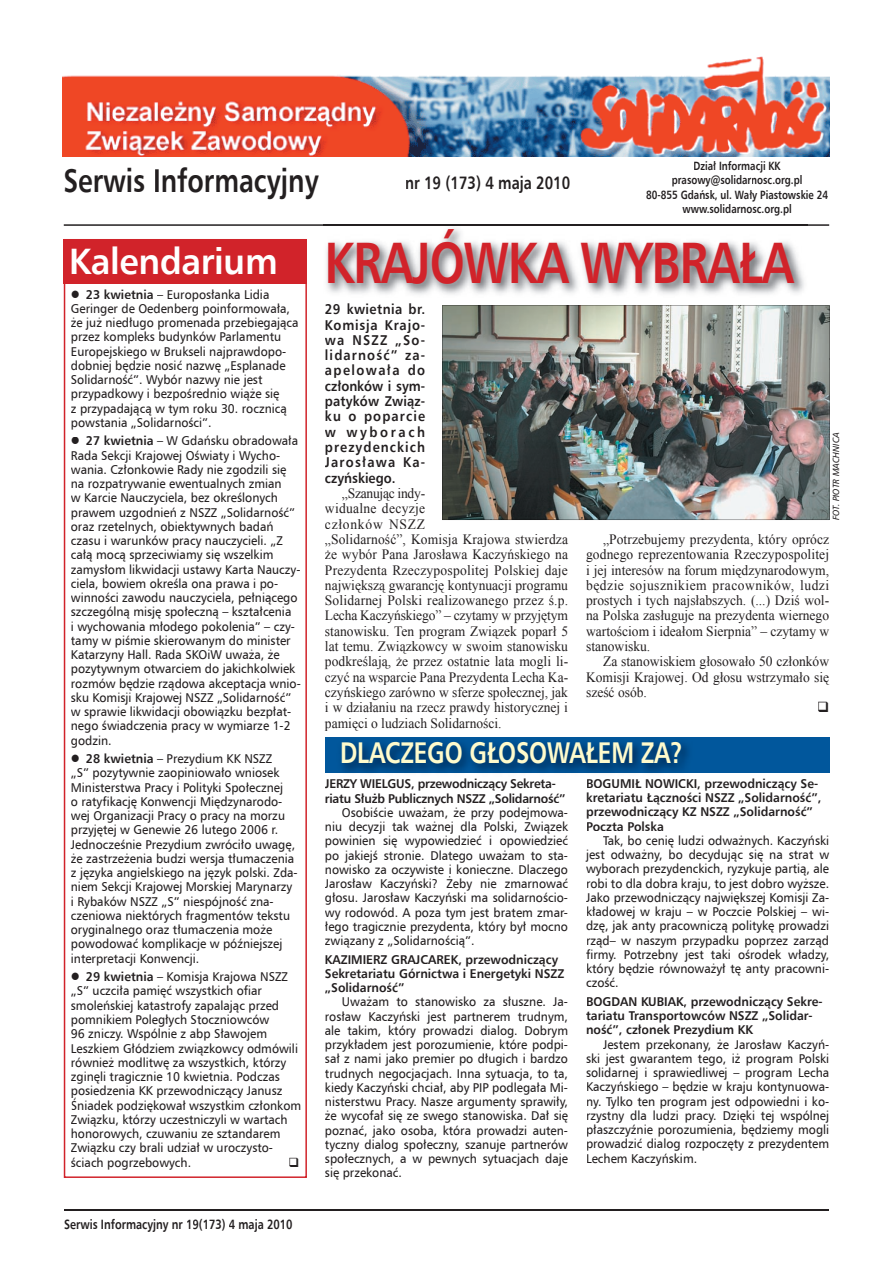
<style>
.page{position:relative;width:893px;height:1263px;background:#fff}
.page>*{position:absolute;margin:0;border:0;box-sizing:border-box;transform-origin:0 0}
.t1{font:700 58.5px "Humnst 777 EU";letter-spacing:-.02em;color:#d1232a;scale:.8 1}
.t2{font:700 36.75px "Humnst 777 EU";letter-spacing:-.01em;color:#fff;scale:.95 1}
.t3{font:700 33px "Humnst 777 EU";color:#231f20;scale:.8 1}
.t4{font:700 30px "Humnst 777 EU";letter-spacing:-.01em;color:#fffbcc;scale:.8 1}
.t5{font:700 18px "Humnst 777 EU";color:#231f20;scale:.8 1}
.t6{font:14.25px/15.3px "Times New Roman";color:#231f20;text-align:justify;scale:.95 1}
.t7{font:700 14.25px/15.3px "Humnst 777 EU";letter-spacing:.08em;color:#231f20;text-align:justify;scale:.9 1}
.t8{font:700 13.5px "Humnst 777 EU";color:#231f20;scale:.8 1}
.t9{font:12.75px/14.2px "Humnst 777 EU";color:#231f20;text-align:justify;scale:.95 1}
.t10{font:700 12.75px/14.2px "Humnst 777 EU";color:#231f20;scale:.95 1}
.t11{font:700 12.75px/14.2px "Humnst 777 EU";letter-spacing:-.02em;color:#231f20;scale:.95 1}
.t12{font:700 12px/14.4px "Humnst 777 EU";color:#231f20;text-align:center;scale:.8 1}
.t13{font:italic 9px "Humnst 777 EU";color:#231f20;scale:.95 1}
.s1{font-weight:700}
</style>
<div class="page">
<img style="left:63px;top:56px;width:766px;height:100px">
<hr style="left:807px;top:224px;width:22px;height:2px;background:#231f20">
<hr style="left:64px;top:224px;width:260px;height:2px;background:#231f20">
<svg style="left:64px;top:239px;width:243px;height:939px"></svg>
<hr style="left:72px;top:1098px;width:211px;height:1px;background:#231f20">
<hr style="left:64px;top:1209px;width:765px;height:1px;background:#231f20">
<div style="left:325px;top:737px;width:504px;height:35px;background:#01579c"></div>
<img style="left:336px;top:742px;width:358px;height:31px">
<img style="left:326px;top:228px;width:478px;height:67px">
<img style="left:324px;top:224px;width:483px;height:2px">
<img style="left:491px;top:359px;width:290px;height:107px">
<img style="left:442px;top:305px;width:387px;height:54px">
<img style="left:442px;top:359px;width:49px;height:161px">
<img style="left:781px;top:359px;width:48px;height:161px">
<img style="left:491px;top:466px;width:290px;height:54px">
<hr style="left:326px;top:876px;width:242px;height:1px;background:#231f20">
<svg style="left:289px;top:1157px;width:9px;height:9px"></svg>
<h3 class="t3" style="left:63px;top:160px;width:321px">Serwis Informacyjny</h3>
<p class="t12" style="left:646px;top:158px;width:229px">Dział Informacji KK prasowy@solidarnosc.org.pl<br>80-855 Gdańsk, ul. Wały Piastowskie 24 www.solidarnosc.org.pl</p>
<h3 class="t5" style="left:405px;top:171px;width:208px">nr 19 (173) 4 maja 2010</h3>
<h2 class="t2" style="left:69px;top:238px;width:221px">Kalendarium</h2>
<p class="t9" style="left:71px;top:287px;width:241px;text-align:left">● <span class="s1">23 kwietnia</span> – Europosłanka Lidia Geringer de Oedenberg poinformowała, że już niedługo promenada przebiegająca przez kompleks budynków Parlamentu Europejskiego w Brukseli najprawdopo&shy;dobniej będzie nosić nazwę „Esplanade Solidarność”. Wybór nazwy nie jest przypadkowy i bezpośrednio wiąże się<br>z przypadającą w tym roku 30. rocznicą powstania „Solidarności”.</p>
<p class="t9" style="left:71px;top:434px;width:243px;text-align:left">● <span class="s1">27 kwietnia</span> – W Gdańsku obradowała Rada Sekcji Krajowej Oświaty i Wycho&shy;wania. Członkowie Rady nie zgodzili się na rozpatrywanie ewentualnych zmian<br>w Karcie Nauczyciela, bez określonych prawem uzgodnień z NSZZ „Solidarność” oraz rzetelnych, obiektywnych badań czasu i warunków pracy nauczycieli. „Z całą mocą sprzeciwiamy się wszelkim zamysłom likwidacji ustawy Karta Nauczy&shy;ciela, bowiem określa ona prawa i po&shy;winności zawodu nauczyciela, pełniącego szczególną misję społeczną – kształcenia<br>i wychowania młodego pokolenia” – czy&shy;tamy w piśmie skierowanym do minister Katarzyny Hall. Rada SKOiW uważa, że pozytywnym otwarciem do jakichkolwiek rozmów będzie rządowa akceptacja wnio&shy;sku Komisji Krajowej NSZZ „Solidarność” w sprawie likwidacji obowiązku bezpłat&shy;nego świadczenia pracy w wymiarze 1-2 godzin.</p>
<p class="t9" style="left:71px;top:751px;width:240px;text-align:left">● <span class="s1">28 kwietnia</span> – Prezydium KK NSZZ<br>„S” pozytywnie zaopiniowało wniosek Ministerstwa Pracy i Polityki Społecznej<br>o ratyfikację Konwencji Międzynarodo&shy;wej Organizacji Pracy o pracy na morzu przyjętej w Genewie 26 lutego 2006 r.<br>Jednocześnie Prezydium zwróciło uwagę, że zastrzeżenia budzi wersja tłumaczenia z języka angielskiego na język polski. Zda&shy;niem Sekcji Krajowej Morskiej Marynarzy i Rybaków NSZZ „S” niespójność zna&shy;czeniowa niektórych fragmentów tekstu oryginalnego oraz tłumaczenia może powodować komplikacje w późniejszej interpretacji Konwencji.</p>
<p class="t9" style="left:71px;top:969px;width:244px;text-align:left">● <span class="s1">29 kwietnia</span> – Komisja Krajowa NSZZ „S” uczciła pamięć wszystkich ofiar smoleńskiej katastrofy zapalając przed pomnikiem Poległych Stoczniowców<br>96 zniczy. Wspólnie z abp Sławojem Leszkiem Głódziem związkowcy odmówili również modlitwę za wszystkich, którzy zginęli tragicznie 10 kwietnia. Podczas posiedzenia KK przewodniczący Janusz Śniadek podziękował wszystkim członkom Związku, którzy uczestniczyli w wartach honorowych, czuwaniu ze sztandarem Związku czy brali udział w uroczysto&shy;ściach pogrzebowych.</p>
<p class="t8" style="left:64px;top:1215px;width:287px">Serwis Informacyjny nr 19(173) 4 maja 2010</p>
<h1 class="t1" style="left:325px;top:226px;width:588px">KRAJÓWKA WYBRAŁA</h1>
<p class="t7" style="left:325px;top:301px;width:113px">29 kwietnia br.<br>Komisja Krajo&shy;wa NSZZ „So&shy;lidarność” za&shy;apelowała do członków i sym&shy;patyków Związ&shy;ku o poparcie w wyborach prezydenckich Jarosława Ka&shy;czyńskiego.</p>
<p class="t6" style="left:325px;top:485px;width:258px;text-align:left;text-indent:17px">„Szanując indy-<br>widualne decyzje<br>członków NSZZ<br>„Solidarność”, Komisja Krajowa stwierdza że wybór Pana Jarosława Kaczyńskiego na Prezydenta Rzeczypospolitej Polskiej daje największą gwarancję kontynuacji programu Solidarnej Polski realizowanego przez ś.p.<br>Lecha Kaczyńskiego” – czytamy w przyjętym stanowisku. Ten program Związek poparł 5 lat temu. Związkowcy w swoim stanowisku podkreślają, że przez ostatnie lata mogli li&shy;czyć na wsparcie Pana Prezydenta Lecha Ka&shy;czyńskiego zarówno w sferze społecznej, jak i w działaniu na rzecz prawdy historycznej i pamięci o ludziach Solidarności.</p>
<p class="t13" style="left:830px;top:520px;width:94px;rotate:-90deg">FOT. PIOTR MACHNICA</p>
<p class="t6" style="left:586px;top:531px;width:257px;text-indent:17px">„Potrzebujemy prezydenta, który oprócz godnego reprezentowania Rzeczypospolitej i jej interesów na forum międzynarodowym, będzie sojusznikiem pracowników, ludzi prostych i tych najsłabszych. (...) Dziś wol&shy;na Polska zasługuje na prezydenta wiernego wartościom i ideałom Sierpnia” – czytamy w stanowisku.</p>
<p class="t6" style="left:586px;top:654px;width:257px;text-indent:17px">Za stanowiskiem głosowało 50 członków Komisji Krajowej. Od głosu wstrzymało się sześć osób.</p>
<h3 class="t4" style="left:340px;top:734px;width:430px">DLACZEGO GŁOSOWAŁEM ZA?</h3>
<p class="t11" style="left:325px;top:777px;width:255px">JERZY WIELGUS, przewodniczący Sekreta&shy;riatu Służb Publicznych NSZZ „Solidarność”</p>
<p class="t9" style="left:325px;top:805px;width:257px;text-indent:17px">Osobiście uważam, że przy podejmowa&shy;niu decyzji tak ważnej dla Polski, Związek powinien się wypowiedzieć i opowiedzieć po jakiejś stronie. Dlatego uważam to sta-</p>
<p class="t9" style="left:325px;top:876px;width:257px">Jarosław Kaczyński? Żeby nie zmarnować</p>
<p class="t9" style="left:325px;top:862px;width:257px">nowisko za oczywiste i konieczne. Dlaczego</p>
<p class="t9" style="left:325px;top:890px;width:257px">głosu. Jarosław Kaczyński ma solidarnościo&shy;wy rodowód. A poza tym jest bratem zmar&shy;łego tragicznie prezydenta, który był mocno związany z „Solidarnością”.</p>
<p class="t10" style="left:325px;top:952px;width:253px">KAZIMIERZ GRAJCAREK, przewodniczący<br>Sekretariatu Górnictwa i Energetyki NSZZ „Solidarność”</p>
<p class="t9" style="left:325px;top:994px;width:257px;text-indent:17px">Uważam to stanowisko za słuszne. Ja&shy;rosław Kaczyński jest partnerem trudnym, ale takim, który prowadzi dialog. Dobrym przykładem jest porozumienie, które podpi&shy;sał z nami jako premier po długich i bardzo trudnych negocjacjach. Inna sytuacja, to ta, kiedy Kaczyński chciał, aby PIP podlegała Mi&shy;nisterstwu Pracy. Nasze argumenty sprawiły, że wycofał się ze swego stanowiska. Dał się poznać, jako osoba, która prowadzi auten&shy;tyczny dialog społeczny, szanuje partnerów społecznych, a w pewnych sytuacjach daje się przekonać.</p>
<p class="t10" style="left:586px;top:776px;width:249px">BOGUMIŁ NOWICKI, przewodniczący Se&shy;kretariatu Łączności NSZZ „Solidarność”, przewodniczący KZ NSZZ „Solidarność” Poczta Polska</p>
<p class="t9" style="left:586px;top:833px;width:257px;text-indent:17px">Tak, bo cenię ludzi odważnych. Kaczyński jest odważny, bo decydując się na strat w wyborach prezydenckich, ryzykuje partią, ale robi to dla dobra kraju, to jest dobro wyższe.<br>Jako przewodniczący największej Komisji Za&shy;kładowej w kraju – w Poczcie Polskiej – wi&shy;dzę, jak anty pracowniczą politykę prowadzi rząd– w naszym przypadku poprzez zarząd firmy. Potrzebny jest taki ośrodek władzy, który będzie równoważył tę anty pracowni&shy;czość.</p>
<p class="t10" style="left:586px;top:994px;width:250px">BOGDAN KUBIAK, przewodniczący Sekre&shy;tariatu Transportowców NSZZ „Solidar&shy;ność”, członek Prezydium KK</p>
<p class="t9" style="left:586px;top:1037px;width:257px;text-indent:17px">Jestem przekonany, że Jarosław Kaczyń&shy;ski jest gwarantem tego, iż program Polski solidarnej i sprawiedliwej – program Lecha Kaczyńskiego – będzie w kraju kontynuowa&shy;ny. Tylko ten program jest odpowiedni i ko&shy;rzystny dla ludzi pracy. Dzięki tej wspólnej płaszczyźnie porozumienia, będziemy mogli prowadzić dialog rozpoczęty z prezydentem Lechem Kaczyńskim.</p>
</div>
